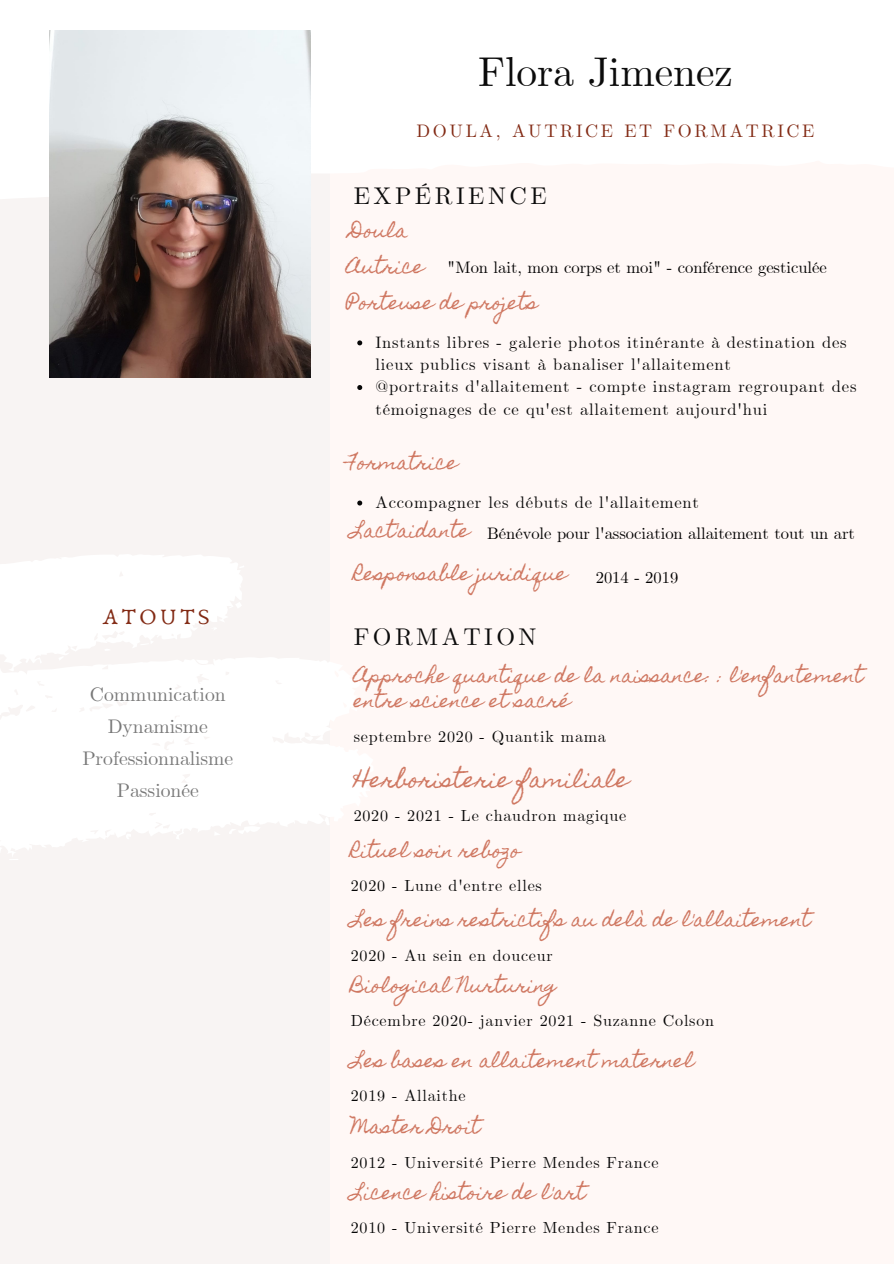
<style>
.page{position:relative;width:894px;height:1264px;background:#fff}
.page>*{position:absolute;margin:0;border:0;box-sizing:border-box;transform-origin:0 0}
.t1{font:41.25px "CMU Serif";color:#0b0b0b}
.t2{font:24px "CMU Serif";letter-spacing:.145em;color:#0b0b0b}
.t3{font:22.8px "Anaktoria";letter-spacing:.145em;color:#822a14}
.t4{font:21px "Homemade Apple";color:#cf7761}
.t5{font:19.5px/32.2px "CMU Serif";color:#777;text-align:center}
.t6{font:18px/24.8px "Homemade Apple";color:#cf7761}
.t7{font:18px "CMU Serif";letter-spacing:.145em;color:#822a14}
.t8{font:16.5px/22.4px "CMU Serif";letter-spacing:.05em;color:#070707}
.t9{font:16.5px "CMU Serif";color:#000}
.t10{font:16.05px "CMU Serif";letter-spacing:.05em;color:#070707}
</style>
<div class="page">
<div style="left:0;top:0;width:892px;height:1263px;background:#fff8f6"></div>
<div style="left:0;top:0;width:329px;height:1263px;background:#f8f4f3"></div>
<svg style="left:0;top:0;width:329px;height:223px;fill:#fff"></svg>
<svg style="left:0;top:554px;width:329px;height:301px;fill:#fff"></svg>
<svg style="left:196px;top:659px;width:12px;height:6px"></svg>
<svg style="left:235px;top:602px;width:7px;height:6px"></svg>
<svg style="left:324px;top:816px;width:5px;height:9px"></svg>
<svg style="left:305px;top:736px;width:8px;height:5px"></svg>
<svg style="left:126px;top:833px;width:5px;height:6px"></svg>
<svg style="left:213px;top:828px;width:8px;height:7px"></svg>
<svg style="left:229px;top:826px;width:31px;height:8px"></svg>
<svg style="left:201px;top:622px;width:16px;height:8px"></svg>
<svg style="left:155px;top:632px;width:20px;height:7px"></svg>
<svg style="left:100px;top:639px;width:11px;height:12px"></svg>
<svg style="left:122px;top:637px;width:27px;height:11px"></svg>
<svg style="left:58px;top:656px;width:6px;height:4px"></svg>
<svg style="left:239px;top:565px;width:5px;height:3px"></svg>
<img style="left:50px;top:30px;width:260px;height:347px">
<svg style="left:357px;top:340px;width:5px;height:5px"></svg>
<svg style="left:357px;top:385px;width:5px;height:5px"></svg>
<svg style="left:357px;top:500px;width:5px;height:5px"></svg>
<p class="t3" style="left:102px;top:603px;width:109px">ATOUTS</p>
<p class="t5" style="left:82px;top:679px;width:152px">Communication<br>Dynamisme<br>Professionnalisme<br>Passionée</p>
<h1 class="t1" style="left:478px;top:47px;width:256px">Flora Jimenez</h1>
<p class="t7" style="left:416px;top:120px;width:399px">DOULA, AUTRICE ET FORMATRICE</p>
<h2 class="t2" style="left:353px;top:182px;width:194px">EXPÉRIENCE</h2>
<p class="t6" style="left:350px;top:218px;width:59px">Doula</p>
<p class="t6" style="left:346px;top:254px;width:79px">Autrice</p>
<p class="t9" style="left:447px;top:257px;width:381px">"Mon lait, mon corps et moi" - conférence gesticulée</p>
<p class="t6" style="left:346px;top:290px;width:193px">Porteuse de projets</p>
<p class="t8" style="left:375px;top:332px;width:482px">Instants libres - galerie photos itinérante à destination des lieux publics visant à banaliser l'allaitement<br>@portraits d'allaitement - compte instagram regroupant des témoignages de ce qu'est allaitement aujourd'hui</p>
<p class="t6" style="left:346px;top:450px;width:113px">Formatrice</p>
<p class="t8" style="left:375px;top:492px;width:325px">Accompagner les débuts de l'allaitement</p>
<p class="t6" style="left:351px;top:519px;width:121px">Lact'aidante</p>
<p class="t9" style="left:487px;top:523px;width:369px">Bénévole pour l'association allaitement tout un art</p>
<p class="t6" style="left:353px;top:561px;width:215px">Responsable juridique</p>
<p class="t9" style="left:595px;top:567px;width:84px">2014 - 2019</p>
<h2 class="t2" style="left:353px;top:622px;width:184px">FORMATION</h2>
<p class="t6" style="left:353px;top:663px;width:511px">Approche quantique de la naissance: : l'enfantement entre science et sacré</p>
<p class="t10" style="left:353px;top:726px;width:254px">septembre 2020 - Quantik mama</p>
<p class="t4" style="left:353px;top:767px;width:277px">Herboristerie familiale</p>
<p class="t10" style="left:353px;top:806px;width:274px">2020 - 2021 - Le chaudron magique</p>
<p class="t6" style="left:351px;top:838px;width:171px">Rituel soin rebozo</p>
<p class="t10" style="left:351px;top:875px;width:192px">2020 - Lune d'entre elles</p>
<p class="t6" style="left:351px;top:907px;width:461px">Les freins restrictifs au delà de l'allaitement</p>
<p class="t10" style="left:351px;top:945px;width:203px">2020 - Au sein en douceur</p>
<p class="t6" style="left:351px;top:973px;width:207px">Biological Nurturing</p>
<p class="t10" style="left:351px;top:1011px;width:364px">Décembre 2020- janvier 2021 - Suzanne Colson</p>
<p class="t6" style="left:351px;top:1048px;width:345px">Les bases en allaitement maternel</p>
<p class="t10" style="left:351px;top:1086px;width:116px">2019 - Allaithe</p>
<p class="t6" style="left:351px;top:1114px;width:131px">Master Droit</p>
<p class="t10" style="left:351px;top:1152px;width:309px">2012 - Université Pierre Mendes France</p>
<p class="t6" style="left:351px;top:1180px;width:236px">Licence histoire de l'art</p>
<p class="t10" style="left:351px;top:1217px;width:309px">2010 - Université Pierre Mendes France</p>
</div>
